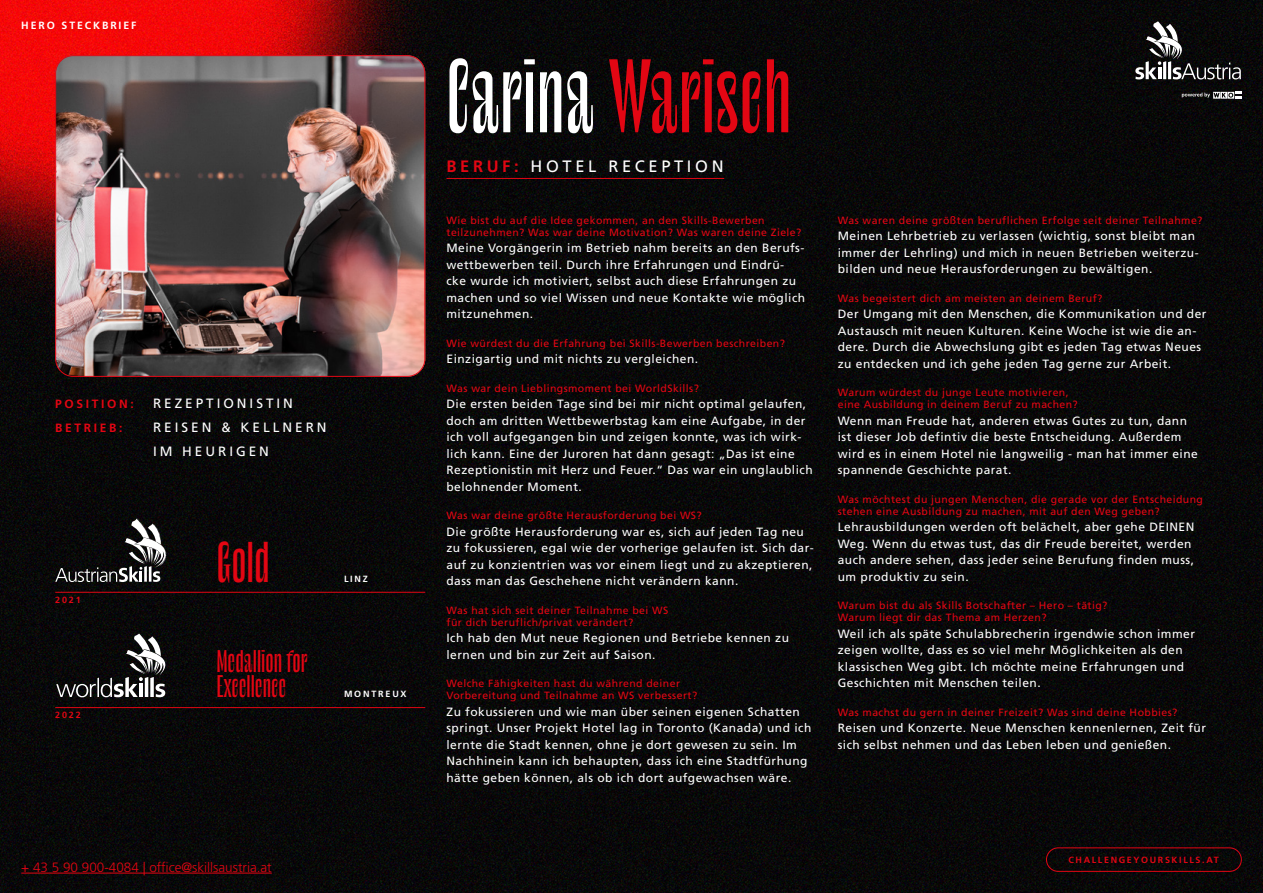
<style>
.page{position:relative;width:1263px;height:893px;background:#fff}
.page>*{position:absolute;margin:0;border:0;box-sizing:border-box;transform-origin:0 0}
.t1{font:90px "Le Murmure";color:#e30613}
.t2{font:49.5px "Le Murmure";color:#e30613}
.t3{font:27px/25.5px "Le Murmure";color:#e30613}
.t4{font:16.5px "Frutiger LT Pro";letter-spacing:.22em;color:#fff}
.t5{font:13.5px/24px "Frutiger LT Pro";letter-spacing:.22em;color:#fff}
.t6{font:300 13.5px "Frutiger LT Pro";color:#e30613}
.t7{font:12px/16.5px "Frutiger LT Pro";letter-spacing:.04em;color:#fff}
.t8{font:700 12px "Frutiger LT Pro";letter-spacing:.22em;color:#e30613}
.t9{font:10.5px/12px "Frutiger LT Pro";letter-spacing:.04em;color:#e30613}
.t10{font:700 10.5px "Frutiger LT Pro";letter-spacing:.18em;color:#fff}
.t11{font:700 9px "Frutiger LT Pro";letter-spacing:.18em;color:#e30613}
.t12{font:700 9px "Frutiger LT Pro";letter-spacing:.2em;color:#fff}
.s1{color:#fff}
.s2{font-weight:700;color:#e30613}
</style>
<div class="page">
<img style="left:0;top:0;width:1263px;height:893px">
<div style="left:1046px;top:847px;width:196px;height:25px;border:1px solid #e30613;border-radius:12px"></div>
<svg style="left:1135px;top:21px;width:106px;height:58px;background:#363536"></svg>
<svg style="left:1182px;top:92px;width:60px;height:7px"></svg>
<svg style="left:55px;top:518px;width:113px;height:64px;background:#323132"></svg>
<hr style="left:55px;top:592px;width:370px;height:1px;background:#e30613">
<hr style="left:55px;top:707px;width:370px;height:1px;background:#e30613">
<svg style="left:56px;top:634px;width:124px;height:63px;background:#333"></svg>
<hr style="left:21px;top:873px;width:251px;height:1px;background:#e30613">
<img style="left:55px;top:55px;width:370px;height:322px">
<div style="left:55px;top:55px;width:370px;height:322px;border:1px solid #e30613;border-radius:18px"></div>
<hr style="left:446px;top:178px;width:278px;height:1px;background:#e30613">
<p class="t10" style="left:21px;top:19px;width:117px">HERO STECKBRIEF</p>
<p class="t8" style="left:55px;top:397px;width:80px">POSITION:</p>
<p class="t5" style="left:153px;top:391px;width:141px">REZEPTIONISTIN</p>
<p class="t8" style="left:55px;top:421px;width:69px">BETRIEB:</p>
<p class="t5" style="left:153px;top:415px;width:175px">REISEN &amp; KELLNERN<br>IM HEURIGEN</p>
<p class="t11" style="left:55px;top:594px;width:27px">2021</p>
<p class="t11" style="left:55px;top:710px;width:27px">2022</p>
<h2 class="t2" style="left:217px;top:532px;width:54px">Gold</h2>
<h3 class="t3" style="left:217px;top:648px;width:92px">Medallion for<br>Excellence</h3>
<p class="t12" style="left:344px;top:573px;width:25px">LINZ</p>
<p class="t12" style="left:344px;top:689px;width:64px">MONTREUX</p>
<p class="t6" style="left:21px;top:859px;width:252px">+ 43 5 90 900-4084 | office@skillsaustria.at</p>
<h1 class="t1" style="left:446px;top:41px;width:347px"><span class="s1">Carina</span> Warisch</h1>
<h3 class="t4" style="left:446px;top:156px;width:279px"><span class="s2">BERUF:</span> HOTEL RECEPTION</h3>
<p class="t9" style="left:446px;top:214px;width:356px">Wie bist du auf die Idee gekommen, an den Skills-Bewerben teilzunehmen? Was war deine Motivation? Was waren deine Ziele?</p>
<p class="t7" style="left:446px;top:240px;width:360px">Meine Vorgängerin im Betrieb nahm bereits an den Berufs&shy;wettbewerben teil. Durch ihre Erfahrungen und Eindrü&shy;cke wurde ich motiviert, selbst auch diese Erfahrungen zu machen und so viel Wissen und neue Kontakte wie möglich mitzunehmen.</p>
<p class="t9" style="left:446px;top:337px;width:340px">Wie würdest du die Erfahrung bei Skills-Bewerben beschreiben?</p>
<p class="t7" style="left:446px;top:351px;width:253px">Einzigartig und mit nichts zu vergleichen.</p>
<p class="t9" style="left:446px;top:382px;width:254px">Was war dein Lieblingsmoment bei WorldSkills?</p>
<p class="t7" style="left:446px;top:396px;width:368px">Die ersten beiden Tage sind bei mir nicht optimal gelaufen, doch am dritten Wettbewerbstag kam eine Aufgabe, in der ich voll aufgegangen bin und zeigen konnte, was ich wirk&shy;lich kann. Eine der Juroren hat dann gesagt: „Das ist eine Rezeptionistin mit Herz und Feuer.“ Das war ein unglaublich belohnender Moment.</p>
<p class="t9" style="left:446px;top:510px;width:257px">Was war deine größte Herausforderung bei WS?</p>
<p class="t7" style="left:446px;top:524px;width:369px">Die größte Herausforderung war es, sich auf jeden Tag neu zu fokussieren, egal wie der vorherige gelaufen ist. Sich dar&shy;auf zu konzientrien was vor einem liegt und zu akzeptieren, dass man das Geschehene nicht verändern kann.</p>
<p class="t9" style="left:446px;top:604px;width:223px">Was hat sich seit deiner Teilnahme bei WS für dich beruflich/privat verändert?</p>
<p class="t7" style="left:446px;top:630px;width:344px">Ich hab den Mut neue Regionen und Betriebe kennen zu lernen und bin zur Zeit auf Saison.</p>
<p class="t9" style="left:446px;top:678px;width:252px">Welche Fähigkeiten hast du während deiner<br>Vorbereitung und Teilnahme an WS verbessert?</p>
<p class="t7" style="left:446px;top:704px;width:366px">Zu fokussieren und wie man über seinen eigenen Schatten springt. Unser Projekt Hotel lag in Toronto (Kanada) und ich lernte die Stadt kennen, ohne je dort gewesen zu sein. Im Nachhinein kann ich behaupten, dass ich eine Stadtfürhung hätte geben können, als ob ich dort aufgewachsen wäre.</p>
<p class="t9" style="left:838px;top:214px;width:366px">Was waren deine größten beruflichen Erfolge seit deiner Teilnahme?</p>
<p class="t7" style="left:838px;top:228px;width:362px">Meinen Lehrbetrieb zu verlassen (wichtig, sonst bleibt man immer der Lehrling) und mich in neuen Betrieben weiterzu&shy;bilden und neue Herausforderungen zu bewältigen.</p>
<p class="t9" style="left:838px;top:292px;width:266px">Was begeistert dich am meisten an deinem Beruf?</p>
<p class="t7" style="left:838px;top:306px;width:370px">Der Umgang mit den Menschen, die Kommunikation und der Austausch mit neuen Kulturen. Keine Woche ist wie die an&shy;dere. Durch die Abwechslung gibt es jeden Tag etwas Neues zu entdecken und ich gehe jeden Tag gerne zur Arbeit.</p>
<p class="t9" style="left:838px;top:387px;width:242px">Warum würdest du junge Leute motivieren, eine Ausbildung in deinem Beruf zu machen?</p>
<p class="t7" style="left:838px;top:413px;width:362px">Wenn man Freude hat, anderen etwas Gutes zu tun, dann ist dieser Job defintiv die beste Entscheidung. Außerdem wird es in einem Hotel nie langweilig - man hat immer eine spannende Geschichte parat.</p>
<p class="t9" style="left:838px;top:493px;width:367px">Was möchtest du jungen Menschen, die gerade vor der Entscheidung stehen eine Ausbildung zu machen, mit auf den Weg geben?</p>
<p class="t7" style="left:838px;top:519px;width:358px">Lehrausbildungen werden oft belächelt, aber gehe DEINEN Weg. Wenn du etwas tust, das dir Freude bereitet, werden auch andere sehen, dass jeder seine Berufung finden muss, um produktiv zu sein.</p>
<p class="t9" style="left:838px;top:600px;width:271px">Warum bist du als Skills Botschafter – Hero – tätig?<br>Warum liegt dir das Thema am Herzen?</p>
<p class="t7" style="left:838px;top:626px;width:359px">Weil ich als späte Schulabbrecherin irgendwie schon immer zeigen wollte, dass es so viel mehr Möglichkeiten als den klassischen Weg gibt. Ich möchte meine Erfahrungen und Geschichten mit Menschen teilen.</p>
<p class="t9" style="left:838px;top:706px;width:341px">Was machst du gern in deiner Freizeit? Was sind deine Hobbies?</p>
<p class="t7" style="left:838px;top:720px;width:370px">Reisen und Konzerte. Neue Menschen kennenlernen, Zeit für sich selbst nehmen und das Leben leben und genießen.</p>
<p class="t11" style="left:1068px;top:854px;width:152px">CHALLENGEYOURSKILLS.AT</p>
</div>
